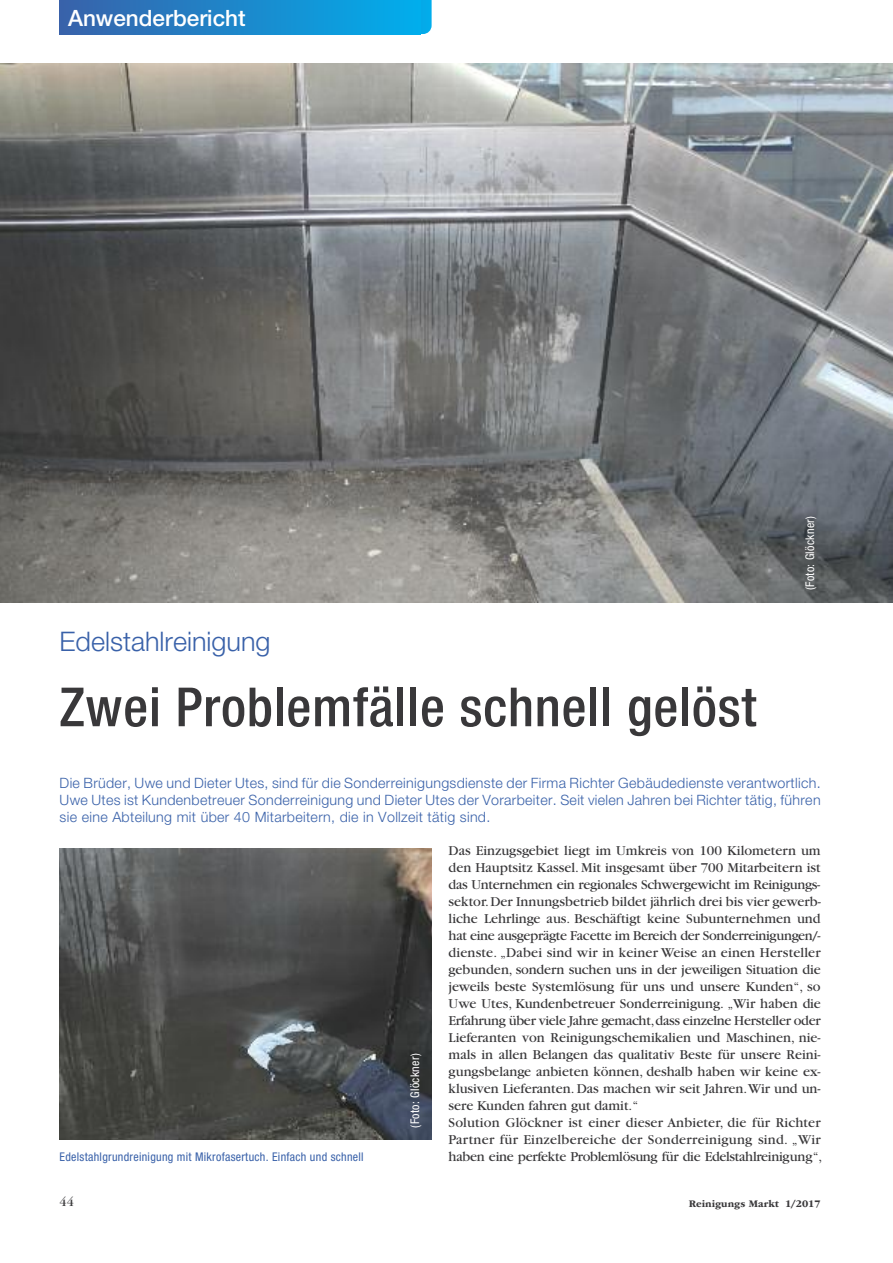
<style>
.page{position:relative;width:893px;height:1263px;background:#fff}
.page>*{position:absolute;margin:0;border:0;box-sizing:border-box;transform-origin:0 0}
.t1{font:500 condensed 54px "Helvetica Neue LT Std";letter-spacing:.015em;color:#39383a}
.t2{font:300 27px "Helvetica Neue LT Std";color:#3961a9}
.t3{font:500 22.5px "Helvetica Neue LT Std";color:#fff}
.t4{font:14.25px/17px "Garamond";color:#39383a}
.t5{font:300 14.25px/17px "Helvetica Neue LT Std";letter-spacing:.02em;color:#3961a9;text-align:justify}
.t6{font:14.25px "Garamond";letter-spacing:-.02em;color:#39383a}
.t7{font:13.5px "Garamond";color:#39383a}
.t8{font:condensed 12px "Helvetica Neue LT Std";letter-spacing:.025em;color:#3961a9}
.t9{font:condensed 12px "Helvetica Neue LT Std";letter-spacing:.025em;color:#fff}
.t10{font:700 10.5px "ITC Garamond Std";color:#39383a}
</style>
<div class="page">
<svg style="left:421px;top:0;width:11px;height:34px"></svg>
<div style="left:60px;top:0;width:361px;height:34px;background:linear-gradient(to right,#3962aa,#01aeec)"></div>
<img style="left:0;top:64px;width:892px;height:538px">
<img style="left:60px;top:848px;width:372px;height:292px">
<h3 class="t3" style="left:68px;top:9px;width:179px">Anwenderbericht</h3>
<h2 class="t2" style="left:60px;top:632px;width:213px">Edelstahlreinigung</h2>
<h1 class="t1" style="left:60px;top:688px;width:698px">Zwei Problemfälle schnell gelöst</h1>
<p class="t9" style="left:805px;top:590px;width:76px;rotate:-90deg">(Foto: Glöckner)</p>
<p class="t5" style="left:60px;top:775px;width:763px">Die Brüder, Uwe und Dieter Utes, sind für die Sonderreinigungsdienste der Firma Richter Gebäudedienste verantwortlich.<br>Uwe Utes ist Kundenbetreuer Sonderreinigung und Dieter Utes der Vorarbeiter. Seit vielen Jahren bei Richter tätig, führen sie eine Abteilung mit über 40 Mitarbeitern, die in Vollzeit tätig sind.</p>
<p class="t9" style="left:411px;top:1127px;width:76px;rotate:-90deg">(Foto: Glöckner)</p>
<p class="t4" style="left:449px;top:843px;width:374px">Das Einzugsgebiet liegt im Umkreis von 100 Kilometern um den Hauptsitz Kassel. Mit insgesamt über 700 Mitarbeitern ist das Unternehmen ein regionales Schwergewicht im Reinigungs&shy;sektor.Der Innungsbetrieb bildet jährlich drei bis vier gewerb&shy;liche Lehrlinge aus. Beschäftigt keine Subunternehmen und hat eine ausgeprägte Facette im Bereich der Sonderreinigungen/- dienste. „Dabei sind wir in keiner Weise an einen Hersteller gebunden, sondern suchen uns in der jeweiligen Situation die jeweils beste Systemlösung für uns und unsere Kunden“, so Uwe Utes, Kundenbetreuer Sonderreinigung. „Wir haben die Erfahrung über viele Jahre gemacht,dass einzelne Hersteller oder Lieferanten von Reinigungschemikalien und Maschinen, nie&shy;mals in allen Belangen das qualitativ Beste für unsere Reini&shy;gungsbelange anbieten können, deshalb haben wir keine ex&shy;klusiven Lieferanten. Das machen wir seit Jahren.Wir und un&shy;sere Kunden fahren gut damit.“<br>Solution Glöckner ist einer dieser Anbieter, die für Richter Partner für Einzelbereiche der Sonderreinigung sind. „Wir</p>
<p class="t8" style="left:60px;top:1152px;width:306px">Edelstahlgrundreinigung mit Mikrofasertuch. Einfach und schnell</p>
<p class="t6" style="left:449px;top:1151px;width:375px">haben eine perfekte Problemlösung für die Edelstahlreinigung“,</p>
<p class="t7" style="left:60px;top:1197px;width:16px">44</p>
<p class="t10" style="left:689px;top:1199px;width:133px">Reinigungs Markt 1/2017</p>
</div>
